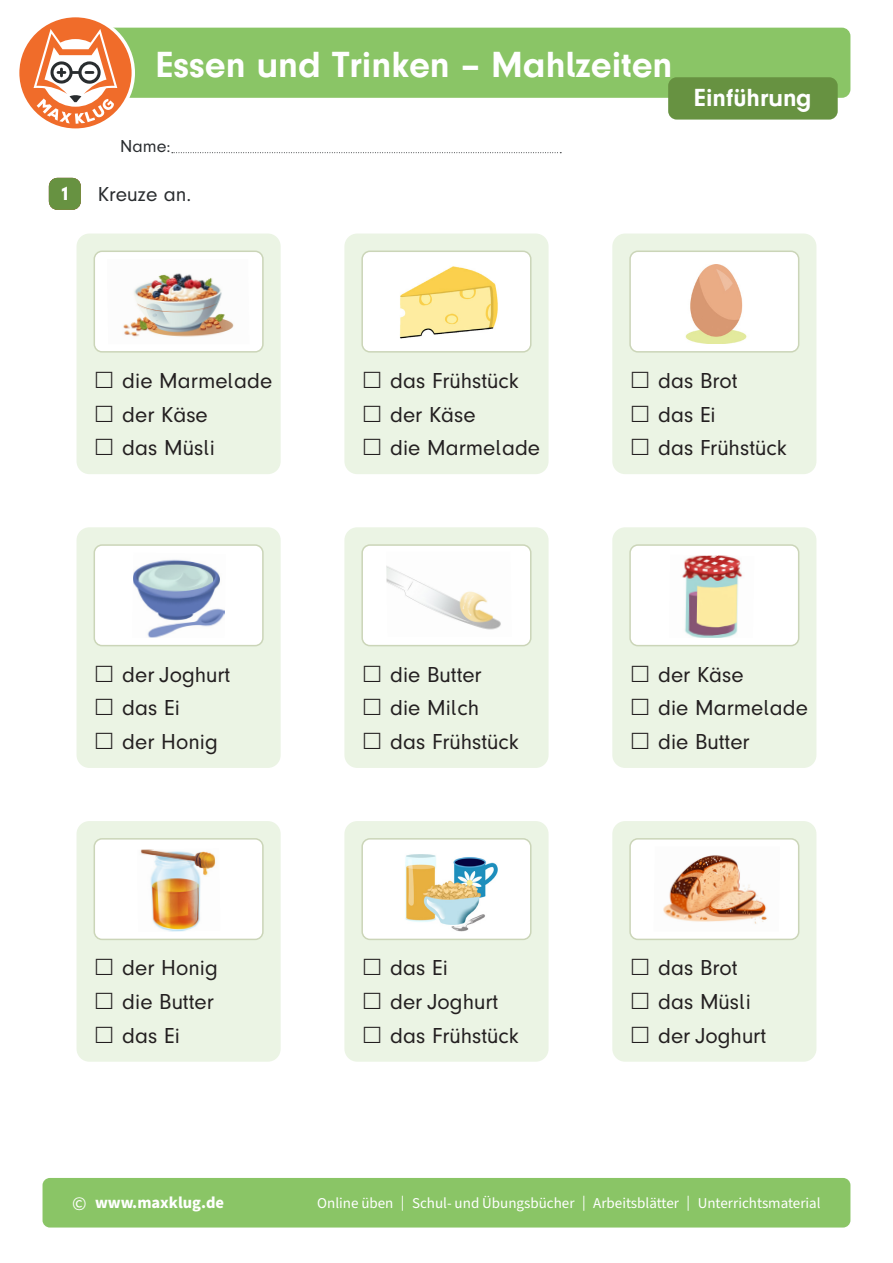
<style>
.page{position:relative;width:893px;height:1263px;background:#fff}
.page>*{position:absolute;margin:0;border:0;box-sizing:border-box;transform-origin:0 0}
.t1{font:700 37.5px "Mk Druckschrift N";color:#fff}
.t2{font:700 25.5px "Mk Druckschrift N";color:#fff}
.t3{font:22.5px "Mk Druckschrift N";color:#231f20}
.t4{font:21px "Mk Druckschrift N";color:#292c2f}
.t5{font:19.5px "Mk Druckschrift N bl";color:#fff}
.t6{font:18px "Mk Druckschrift N";color:#292c2f}
.t7{font:700 16.5px "Source Sans Pro";color:#fff}
.t8{font:15px "Source Sans Pro";color:#fff}
.s1{font-weight:400;font-size:19.5px}
</style>
<div class="page">
<svg style="left:172px;top:152px;width:389px;height:1px"></svg>
<div style="left:75px;top:28px;width:775px;height:70px;background:#8ac566;border-radius:9px"></div>
<div style="left:43px;top:1178px;width:807px;height:49px;background:#8ac566;border-radius:7px"></div>
<svg style="left:19px;top:17px;width:116px;height:112px"></svg>
<div style="left:668px;top:77px;width:170px;height:43px;background:#679241;border-radius:9px"></div>
<div style="left:77px;top:234px;width:204px;height:240px;background:#ebf4e4;border-radius:13px"></div>
<div style="left:77px;top:527px;width:204px;height:241px;background:#ebf4e4;border-radius:13px"></div>
<div style="left:77px;top:821px;width:204px;height:241px;background:#ebf4e4;border-radius:13px"></div>
<div style="left:344px;top:234px;width:205px;height:240px;background:#ebf4e4;border-radius:13px"></div>
<div style="left:344px;top:527px;width:205px;height:241px;background:#ebf4e4;border-radius:13px"></div>
<div style="left:344px;top:821px;width:205px;height:241px;background:#ebf4e4;border-radius:13px"></div>
<div style="left:612px;top:234px;width:204px;height:240px;background:#ebf4e4;border-radius:13px"></div>
<div style="left:612px;top:527px;width:204px;height:241px;background:#ebf4e4;border-radius:13px"></div>
<div style="left:612px;top:821px;width:204px;height:241px;background:#ebf4e4;border-radius:13px"></div>
<div style="left:94px;top:251px;width:169px;height:101px;background:#fff;border-radius:8px"></div>
<div style="left:94px;top:251px;width:170px;height:102px;border:2px solid #cbd5b8;border-radius:8px"></div>
<div style="left:94px;top:545px;width:169px;height:101px;background:#fff;border-radius:8px"></div>
<div style="left:94px;top:544px;width:170px;height:102px;border:2px solid #cbd5b8;border-radius:8px"></div>
<div style="left:94px;top:839px;width:169px;height:100px;background:#fff;border-radius:8px"></div>
<div style="left:94px;top:838px;width:170px;height:102px;border:2px solid #cbd5b8;border-radius:8px"></div>
<div style="left:362px;top:251px;width:169px;height:101px;background:#fff;border-radius:8px"></div>
<div style="left:361px;top:251px;width:170px;height:102px;border:2px solid #cbd5b8;border-radius:8px"></div>
<div style="left:362px;top:545px;width:169px;height:101px;background:#fff;border-radius:8px"></div>
<div style="left:361px;top:544px;width:170px;height:102px;border:2px solid #cbd5b8;border-radius:8px"></div>
<div style="left:362px;top:839px;width:169px;height:100px;background:#fff;border-radius:8px"></div>
<div style="left:361px;top:838px;width:170px;height:102px;border:2px solid #cbd5b8;border-radius:8px"></div>
<div style="left:630px;top:251px;width:169px;height:101px;background:#fff;border-radius:8px"></div>
<div style="left:629px;top:251px;width:170px;height:102px;border:2px solid #cbd5b8;border-radius:8px"></div>
<div style="left:630px;top:545px;width:169px;height:101px;background:#fff;border-radius:8px"></div>
<div style="left:629px;top:544px;width:170px;height:102px;border:2px solid #cbd5b8;border-radius:8px"></div>
<div style="left:630px;top:839px;width:169px;height:100px;background:#fff;border-radius:8px"></div>
<div style="left:629px;top:838px;width:170px;height:102px;border:2px solid #cbd5b8;border-radius:8px"></div>
<div style="left:49px;top:178px;width:32px;height:32px;background:#679241;border-radius:9px"></div>
<img style="left:123px;top:273px;width:111px;height:64px">
<img style="left:133px;top:559px;width:92px;height:79px">
<img style="left:140px;top:849px;width:76px;height:83px">
<img style="left:400px;top:266px;width:98px;height:73px">
<img style="left:386px;top:566px;width:115px;height:64px">
<img style="left:405px;top:854px;width:93px;height:78px">
<img style="left:685px;top:264px;width:62px;height:79px">
<img style="left:682px;top:555px;width:61px;height:83px">
<img style="left:663px;top:855px;width:104px;height:69px">
<p class="t5" style="left:60px;top:183px;width:11px">1</p>
<p class="t1" style="left:156px;top:43px;width:518px">Essen und Trinken – Mahlzeiten</p>
<p class="t6" style="left:120px;top:136px;width:52px">Name:</p>
<p class="t4" style="left:98px;top:183px;width:95px">Kreuze an.</p>
<p class="t2" style="left:694px;top:83px;width:119px">Einführung</p>
<p class="t3" style="left:122px;top:368px;width:151px">die Marmelade</p>
<p class="t3" style="left:122px;top:402px;width:87px">der Käse</p>
<p class="t3" style="left:122px;top:436px;width:94px">das Müsli</p>
<p class="t3" style="left:390px;top:368px;width:130px">das Frühstück</p>
<p class="t3" style="left:390px;top:402px;width:87px">der Käse</p>
<p class="t3" style="left:390px;top:436px;width:151px">die Marmelade</p>
<p class="t3" style="left:658px;top:368px;width:81px">das Brot</p>
<p class="t3" style="left:658px;top:402px;width:59px">das Ei</p>
<p class="t3" style="left:658px;top:436px;width:130px">das Frühstück</p>
<p class="t3" style="left:122px;top:662px;width:110px">der Joghurt</p>
<p class="t3" style="left:122px;top:696px;width:59px">das Ei</p>
<p class="t3" style="left:122px;top:729px;width:97px">der Honig</p>
<p class="t3" style="left:122px;top:956px;width:97px">der Honig</p>
<p class="t3" style="left:122px;top:989px;width:93px">die Butter</p>
<p class="t3" style="left:122px;top:1023px;width:59px">das Ei</p>
<p class="t3" style="left:390px;top:662px;width:93px">die Butter</p>
<p class="t3" style="left:390px;top:696px;width:91px">die Milch</p>
<p class="t3" style="left:390px;top:729px;width:130px">das Frühstück</p>
<p class="t3" style="left:390px;top:956px;width:59px">das Ei</p>
<p class="t3" style="left:390px;top:989px;width:110px">der Joghurt</p>
<p class="t3" style="left:390px;top:1023px;width:130px">das Frühstück</p>
<p class="t3" style="left:658px;top:662px;width:87px">der Käse</p>
<p class="t3" style="left:658px;top:696px;width:151px">die Marmelade</p>
<p class="t3" style="left:658px;top:729px;width:93px">die Butter</p>
<p class="t3" style="left:658px;top:956px;width:81px">das Brot</p>
<p class="t3" style="left:658px;top:989px;width:94px">das Müsli</p>
<p class="t3" style="left:658px;top:1023px;width:110px">der Joghurt</p>
<p class="t7" style="left:72px;top:1191px;width:153px"><span class="s1">©</span> www.maxklug.de</p>
<p class="t8" style="left:317px;top:1193px;width:505px">Online üben | Schul- und Übungsbücher | Arbeitsblätter | Unterrichtsmaterial</p>
</div>
